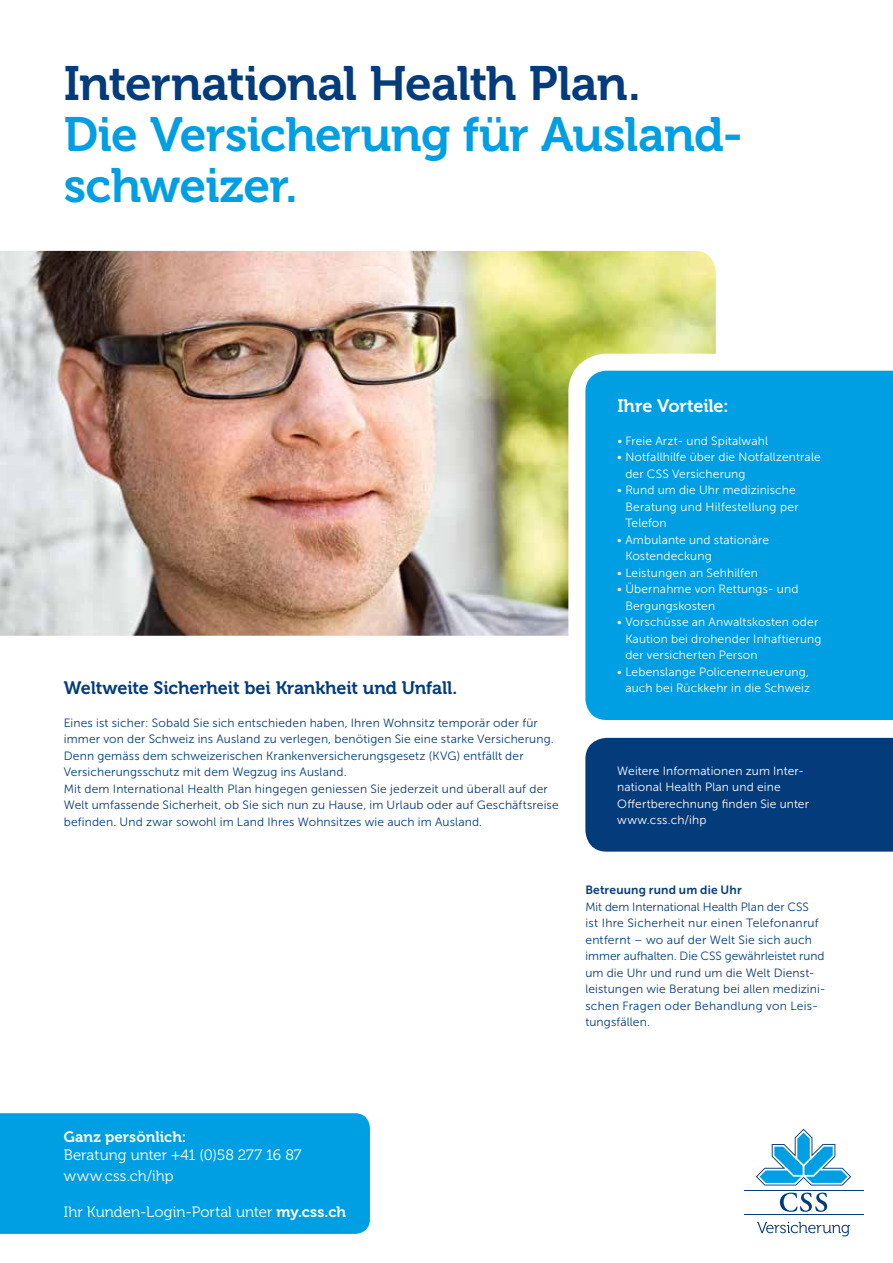
<style>
.page{position:relative;width:893px;height:1263px;background:#fff}
.page>*{position:absolute;margin:0;border:0;box-sizing:border-box;transform-origin:0 0}
.t1{font:48px/51px "Museo 700";letter-spacing:-.015em;color:#009fe3}
.t2{font:48px "Museo 700";letter-spacing:-.02em;color:#043c7b}
.t3{font:18px "Museo 700";letter-spacing:-.01em;color:#043c7b}
.t4{font:18px "Museo 700";letter-spacing:-.005em;color:#fff}
.t5{font:15px/21px "Museo 300";color:#fff}
.t6{font:15px "Museo 700";letter-spacing:.005em;color:#fff}
.t7{font:12px/16.5px "Museo Sans 300";letter-spacing:.015em;color:#043c7b}
.t8{font:12px/16.5px "Museo Sans 300";letter-spacing:.015em;color:#fff}
.t9{font:12px "Museo Sans 700";letter-spacing:.01em;color:#043c7b}
.s1{font-family:"Museo 700"}
</style>
<div class="page">
<img style="left:0;top:251px;width:716px;height:385px">
<div style="left:585px;top:738px;width:308px;height:114px;background:#043c7b"></div>
<svg style="left:568px;top:354px;width:325px;height:366px;background:#18a8e5"></svg>
<svg style="left:757px;top:1222px;width:93px;height:14px"></svg>
<hr style="left:744px;top:1214px;width:119px;height:1px;background:#043c7b">
<hr style="left:744px;top:1190px;width:119px;height:1px;background:#043c7b">
<svg style="left:756px;top:1129px;width:95px;height:56px"></svg>
<svg style="left:780px;top:1192px;width:47px;height:20px"></svg>
<div style="left:0;top:1113px;width:370px;height:121px;background:#009fe3"></div>
<h1 class="t2" style="left:64px;top:56px;width:578px">International Health Plan.</h1>
<h1 class="t1" style="left:64px;top:109px;width:681px">Die Versicherung für Ausland&shy;schweizer.</h1>
<h2 class="t3" style="left:64px;top:678px;width:395px">Weltweite Sicherheit bei Krankheit und Unfall.</h2>
<p class="t7" style="left:64px;top:715px;width:496px">Eines ist sicher: Sobald Sie sich entschieden haben, Ihren Wohnsitz temporär oder für immer von der Schweiz ins Ausland zu verlegen, benötigen Sie eine starke Versicherung.<br>Denn gemäss dem schweizerischen Krankenversicherungsgesetz (KVG) entfällt der Versicherungsschutz mit dem Wegzug ins Ausland.<br>Mit dem International Health Plan hingegen geniessen Sie jederzeit und überall auf der Welt umfassende Sicherheit, ob Sie sich nun zu Hause, im Urlaub oder auf Geschäftsreise befinden. Und zwar sowohl im Land Ihres Wohnsitzes wie auch im Ausland.</p>
<h2 class="t4" style="left:617px;top:396px;width:113px">Ihre Vorteile:</h2>
<p class="t8" style="left:617px;top:432px;width:152px">• Freie Arzt- und Spitalwahl</p>
<p class="t8" style="left:625px;top:449px;width:197px;text-indent:-8px">• Notfallhilfe über die Notfallzentrale der CSS Versicherung</p>
<p class="t8" style="left:625px;top:482px;width:175px;text-indent:-8px">• Rund um die Uhr medizinische<br>Beratung und Hilfestellung per<br>Telefon</p>
<p class="t8" style="left:625px;top:531px;width:145px;text-indent:-8px">• Ambulante und stationäre<br>Kostendeckung</p>
<p class="t8" style="left:617px;top:564px;width:142px">• Leistungen an Sehhilfen</p>
<p class="t8" style="left:625px;top:581px;width:175px;text-indent:-8px">• Übernahme von Rettungs- und<br>Bergungskosten</p>
<p class="t8" style="left:625px;top:614px;width:198px;text-indent:-8px">• Vorschüsse an Anwaltskosten oder<br>Kaution bei drohender Inhaftierung der versicherten Person</p>
<p class="t8" style="left:617px;top:663px;width:194px;text-align:right">• Lebenslange Policenerneuerung, auch bei Rückkehr in die Schweiz</p>
<p class="t8" style="left:617px;top:762px;width:193px">Weitere Informationen zum Inter&shy;national Health Plan und eine<br>Offertberechnung finden Sie unter www.css.ch/ihp</p>
<p class="t9" style="left:585px;top:883px;width:158px">Betreuung rund um die Uhr</p>
<p class="t7" style="left:585px;top:898px;width:242px">Mit dem International Health Plan der CSS<br>ist Ihre Sicherheit nur einen Telefonanruf entfernt – wo auf der Welt Sie sich auch immer aufhalten. Die CSS gewährleistet rund um die Uhr und rund um die Welt Dienst&shy;leistungen wie Beratung bei allen medizini&shy;schen Fragen oder Behandlung von Leis&shy;tungsfällen.</p>
<p class="t6" style="left:64px;top:1128px;width:124px">Ganz persönlich:</p>
<p class="t5" style="left:64px;top:1144px;width:239px">Beratung unter +41 (0)58 277 16 87 www.css.ch/ihp</p>
<p class="t5" style="left:64px;top:1201px;width:284px">Ihr Kunden-Login-Portal unter <span class="s1">my.css.ch</span></p>
</div>
